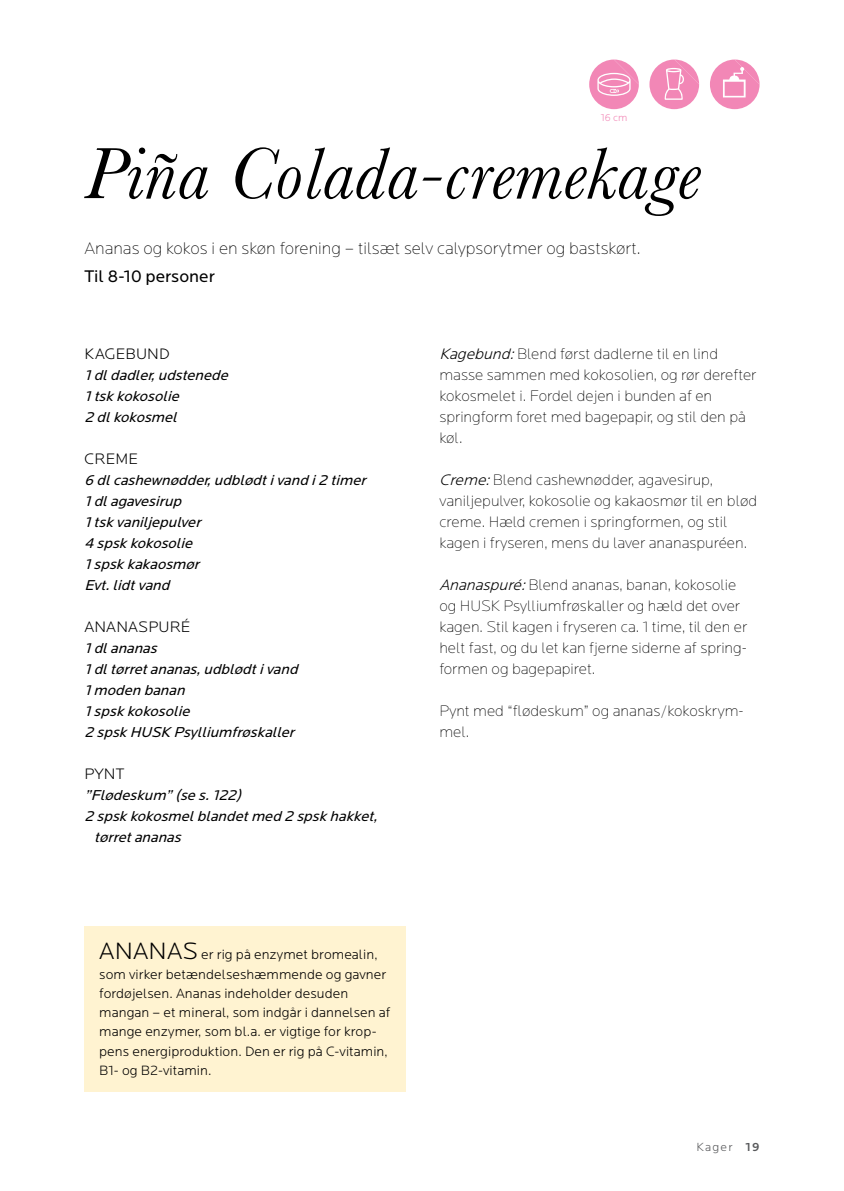
<style>
.page{position:relative;width:844px;height:1191px;background:#fff}
.page>*{position:absolute;margin:0;border:0;box-sizing:border-box;transform-origin:0 0}
.t1{font:italic 75.25px "Baskerville";letter-spacing:.01em;color:#000}
.t2{font:300 24.5px "Locator";color:#000}
.t3{font:200 17.5px "Locator";color:#000}
.t4{font:17.5px "Locator";color:#000}
.t5{font:200 15.75px/21px "Locator";color:#000}
.t6{font:300 15.75px "Locator";letter-spacing:.01em;color:#000}
.t7{font:italic 14.88px/21px "Locator";color:#000}
.t8{font:300 14px/19.2px "Locator";letter-spacing:.005em;color:#000}
.t9{font:300 12.25px "Locator";color:#58595b}
.t10{font:300 10.5px "Locator";color:#f287b6}
.s1{font-weight:300;font-style:italic}
.s2{font-weight:500}
</style>
<div class="page">
<div style="left:84px;top:926px;width:322px;height:165px;background:#fff3d1"></div>
<svg style="left:710px;top:60px;width:49px;height:49px"></svg>
<svg style="left:649px;top:60px;width:50px;height:49px"></svg>
<svg style="left:589px;top:60px;width:49px;height:49px"></svg>
<p class="t10" style="left:600px;top:112px;width:28px">16 cm</p>
<h1 class="t1" style="left:84px;top:129px;width:617px">Piña Colada-cremekage</h1>
<p class="t3" style="left:84px;top:239px;width:557px">Ananas og kokos i en skøn forening – tilsæt selv calypsorytmer og bastskørt.</p>
<p class="t4" style="left:84px;top:267px;width:132px">Til 8-10 personer</p>
<p class="t6" style="left:84px;top:345px;width:32px">Kageb</p>
<p class="t6" style="left:136px;top:345px;width:35px">und</p>
<p class="t7" style="left:84px;top:365px;width:149px">1 dl dadler, udstenede<br>1 tsk kokosolie<br>2 dl kokosmel</p>
<p class="t6" style="left:84px;top:450px;width:22px">Creme</p>
<p class="t7" style="left:84px;top:470px;width:287px">6 dl cashewnødder, udblødt i vand i 2 timer<br>1 dl agavesirup<br>1 tsk vaniljepulver<br>4 spsk kokosolie<br>1 spsk kakaosmør<br>Evt. lidt vand</p>
<p class="t6" style="left:84px;top:618px;width:108px">Ananaspuré</p>
<p class="t7" style="left:84px;top:638px;width:219px">1 dl ananas<br>1 dl tørret ananas, udblødt i vand<br>1 moden banan<br>1 spsk kokosolie<br>2 spsk HUSK Psylliumfrøskaller</p>
<p class="t6" style="left:84px;top:765px;width:38px">Pynt</p>
<p class="t7" style="left:84px;top:785px;width:163px">”Flødeskum” (se s. 122)</p>
<p class="t7" style="left:84px;top:806px;width:299px">2 spsk kokosmel blandet med 2 spsk hakket,</p>
<p class="t7" style="left:94px;top:827px;width:92px">tørret ananas</p>
<h2 class="t2" style="left:99px;top:938px;width:18px">ANANAS</h2>
<p class="t8" style="left:99px;top:945px;width:293px;text-indent:102px">er rig på enzymet bromealin, som virker betændelseshæmmende og gavner fordøjelsen. Ananas indeholder desuden mangan – et mineral, som indgår i dannelsen af mange enzymer, som bl.a. er vigtige for krop&shy;pens energiproduktion. Den er rig på C-vitamin, B1- og B2-vitamin.</p>
<p class="t5" style="left:439px;top:344px;width:318px"><span class="s1">Kagebund:</span>Blend først dadlerne til en lind masse sammen med kokosolien, og rør derefter kokosmelet i. Fordel dejen i bunden af en springform foret med bagepapir, og stil den på køl.</p>
<p class="t5" style="left:439px;top:470px;width:319px"><span class="s1">Creme:</span>Blend cashewnødder, agavesirup, vaniljepulver, kokosolie og kakaosmør til en blød creme. Hæld cremen i springformen, og stil kagen i fryseren, mens du laver ananaspuréen.</p>
<p class="t5" style="left:439px;top:575px;width:309px"><span class="s1">Ananaspuré:</span>Blend ananas, banan, kokosolie og HUSK Psylliumfrøskaller og hæld det over kagen. Stil kagen i fryseren ca. 1 time, til den er helt fast, og du let kan fjerne siderne af spring&shy;formen og bagepapiret.</p>
<p class="t5" style="left:439px;top:701px;width:306px">Pynt med “flødeskum” og ananas/kokoskrym&shy;mel.</p>
<p class="t9" style="left:696px;top:1140px;width:63px">Kager <span class="s2">19</span></p>
</div>
